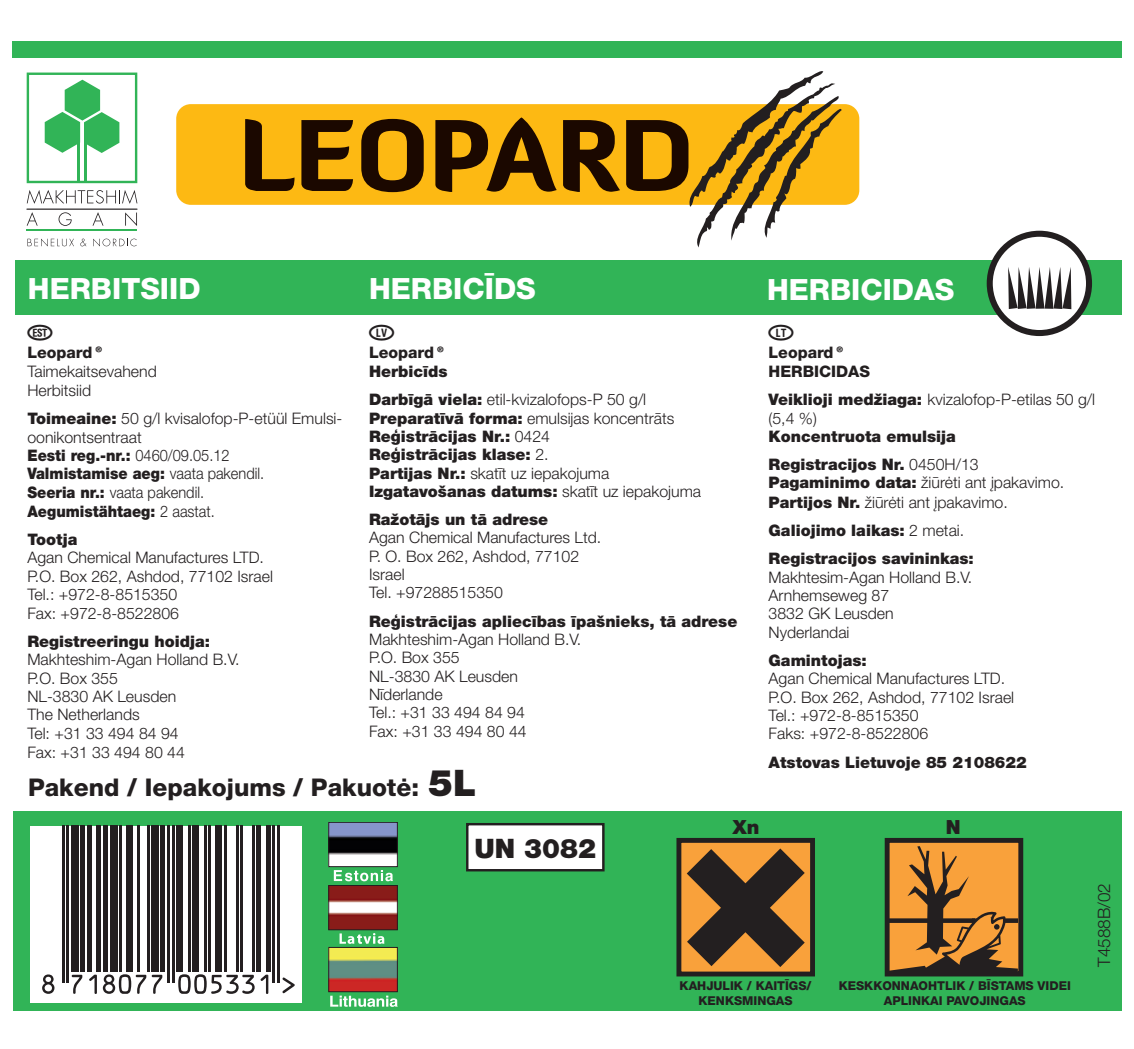
<style>
.page{position:relative;width:1134px;height:1049px;background:#fff}
.page>*{position:absolute;margin:0;border:0;box-sizing:border-box;transform-origin:0 0}
.t1{font:800 29.25px "Helvetica Neue CE";color:#fff}
.t2{font:900 27px "Helvetica Neue CE";color:#231f20}
.t3{font:800 24.5px "Helvetica Neue CE";color:#231f20}
.t4{font:900 19.5px "Helvetica Neue CE";color:#231f20}
.t5{font:300 17px "Helvetica Neue CE";color:#231f20}
.t6{font:300 16px/18.5px "Helvetica Neue CE";color:#231f20}
.t7{font:900 16px/18.2px "Helvetica Neue CE";color:#231f20}
.t8{font:800 16px/19px "Helvetica Neue CE";color:#231f20}
.t9{font:16px "Mars SFE";color:#231f20}
.t10{font:800 12.25px/14.8px "Helvetica Neue CE";color:#231f20;text-align:center}
.s1{font-weight:900}
.s2{font-weight:300}
.s3{font-weight:900;font-size:36.75px}
</style>
<div class="page">
<div style="left:13px;top:41px;width:1109px;height:17px;background:#31b457"></div>
<div style="left:15px;top:260px;width:1107px;height:55px;background:#31b457"></div>
<div style="left:14px;top:812px;width:1108px;height:199px;background:#31b457"></div>
<div style="left:27px;top:73px;width:110px;height:110px;border:2px solid #31b457"></div>
<hr style="left:78px;top:134px;width:2px;height:48px;background:#31b457">
<hr style="left:84px;top:134px;width:2px;height:48px;background:#31b457">
<svg style="left:45px;top:80px;width:74px;height:73px"></svg>
<hr style="left:27px;top:229px;width:110px;height:2px;background:#31b457">
<hr style="left:27px;top:209px;width:110px;height:1px;background:#231f20">
<svg style="left:27px;top:190px;width:110px;height:14px"></svg>
<svg style="left:27px;top:212px;width:11px;height:14px"></svg>
<svg style="left:59px;top:212px;width:13px;height:14px"></svg>
<svg style="left:93px;top:212px;width:10px;height:14px"></svg>
<svg style="left:125px;top:212px;width:12px;height:14px"></svg>
<svg style="left:27px;top:239px;width:47px;height:7px"></svg>
<svg style="left:80px;top:239px;width:6px;height:7px"></svg>
<svg style="left:93px;top:239px;width:44px;height:7px"></svg>
<div style="left:679px;top:840px;width:133px;height:134px;background:#f9a13b"></div>
<div style="left:676px;top:838px;width:139px;height:138px;border:5px solid #231f20"></div>
<svg style="left:687px;top:848px;width:118px;height:119px"></svg>
<div style="left:885px;top:838px;width:138px;height:138px;border:5px solid #231f20"></div>
<svg style="left:889px;top:846px;width:129px;height:126px;background:#c38034"></svg>
<img style="left:330px;top:824px;width:66px;height:41px">
<div style="left:328px;top:822px;width:70px;height:45px;border:1px solid #231f20"></div>
<img style="left:330px;top:949px;width:66px;height:41px">
<div style="left:328px;top:947px;width:70px;height:45px;border:1px solid #231f20"></div>
<img style="left:330px;top:887px;width:66px;height:41px">
<div style="left:328px;top:885px;width:70px;height:45px;border:1px solid #231f20"></div>
<svg style="left:334px;top:870px;width:59px;height:11px"></svg>
<svg style="left:340px;top:933px;width:44px;height:11px"></svg>
<svg style="left:330px;top:995px;width:68px;height:12px"></svg>
<div style="left:467px;top:824px;width:136px;height:46px;background:#fff"></div>
<div style="left:466px;top:823px;width:139px;height:48px;border:2px solid #231f20"></div>
<div style="left:990px;top:234px;width:99px;height:99px;background:#fff;border-radius:50%"></div>
<div style="left:987px;top:231px;width:105px;height:105px;border:6px solid #231f20;border-radius:50%"></div>
<svg style="left:1008px;top:267px;width:63px;height:42px"></svg>
<div style="left:176px;top:104px;width:683px;height:101px;background:#fdb913;border-radius:15px"></div>
<svg style="left:245px;top:119px;width:49px;height:72px"></svg>
<svg style="left:301px;top:120px;width:52px;height:71px"></svg>
<svg style="left:361px;top:119px;width:63px;height:73px"></svg>
<svg style="left:435px;top:117px;width:122px;height:75px"></svg>
<svg style="left:563px;top:120px;width:57px;height:72px"></svg>
<svg style="left:626px;top:71px;width:215px;height:176px"></svg>
<div style="left:30px;top:825px;width:272px;height:177px;background:#fff"></div>
<svg style="left:42px;top:974px;width:12px;height:20px"></svg>
<hr style="left:62px;top:825px;width:2px;height:158px;background:#231f20">
<hr style="left:67px;top:825px;width:2px;height:158px;background:#231f20">
<svg style="left:72px;top:975px;width:10px;height:19px"></svg>
<div style="left:71px;top:825px;width:7px;height:146px;background:#231f20"></div>
<div style="left:80px;top:825px;width:5px;height:146px;background:#231f20"></div>
<svg style="left:89px;top:974px;width:8px;height:20px"></svg>
<div style="left:87px;top:825px;width:5px;height:146px;background:#231f20"></div>
<div style="left:96px;top:825px;width:5px;height:146px;background:#231f20"></div>
<div style="left:103px;top:825px;width:5px;height:146px;background:#231f20"></div>
<div style="left:110px;top:825px;width:7px;height:146px;background:#231f20"></div>
<hr style="left:119px;top:825px;width:3px;height:146px;background:#231f20">
<div style="left:126px;top:825px;width:7px;height:146px;background:#231f20"></div>
<svg style="left:103px;top:974px;width:43px;height:20px"></svg>
<hr style="left:138px;top:825px;width:2px;height:146px;background:#231f20">
<hr style="left:147px;top:825px;width:2px;height:146px;background:#231f20">
<svg style="left:152px;top:975px;width:10px;height:19px"></svg>
<div style="left:151px;top:825px;width:7px;height:146px;background:#231f20"></div>
<div style="left:160px;top:825px;width:5px;height:146px;background:#231f20"></div>
<hr style="left:167px;top:825px;width:3px;height:158px;background:#231f20">
<hr style="left:172px;top:825px;width:2px;height:158px;background:#231f20">
<div style="left:176px;top:825px;width:7px;height:146px;background:#231f20"></div>
<hr style="left:188px;top:825px;width:2px;height:146px;background:#231f20">
<div style="left:192px;top:825px;width:7px;height:146px;background:#231f20"></div>
<hr style="left:204px;top:825px;width:2px;height:146px;background:#231f20">
<hr style="left:208px;top:825px;width:3px;height:146px;background:#231f20">
<div style="left:215px;top:825px;width:7px;height:146px;background:#231f20"></div>
<hr style="left:224px;top:825px;width:3px;height:146px;background:#231f20">
<hr style="left:236px;top:825px;width:2px;height:146px;background:#231f20">
<svg style="left:178px;top:974px;width:77px;height:20px"></svg>
<hr style="left:240px;top:825px;width:3px;height:146px;background:#231f20">
<hr style="left:252px;top:825px;width:2px;height:146px;background:#231f20">
<svg style="left:261px;top:974px;width:7px;height:20px"></svg>
<div style="left:256px;top:825px;width:5px;height:146px;background:#231f20"></div>
<hr style="left:266px;top:825px;width:4px;height:146px;background:#231f20">
<hr style="left:272px;top:825px;width:3px;height:158px;background:#231f20">
<hr style="left:277px;top:825px;width:2px;height:158px;background:#231f20">
<svg style="left:282px;top:977px;width:13px;height:16px"></svg>
<h1 class="t1" style="left:28px;top:271px;width:174px">HERBITSIID</h1>
<h1 class="t1" style="left:369px;top:271px;width:168px">HERBICĪDS</h1>
<p class="t9" style="left:27px;top:324px;width:27px">E</p>
<p class="t8" style="left:27px;top:343px;width:79px">Leopard®</p>
<p class="t6" style="left:27px;top:362px;width:131px">Taimekaitsevahend<br>Herbitsiid</p>
<p class="t6" style="left:27px;top:409px;width:317px"><span class="s1">Toimeaine:</span> 50 g/l kvisalofop-P-etüül Emulsi&shy;oonikontsentraat<br><span class="s1">Eesti reg.-nr.:</span> 0460/09.05.12<br><span class="s1">Valmistamise aeg:</span> vaata pakendil.<br><span class="s1">Seeria nr.:</span> vaata pakendil.<br><span class="s1">Aegumistähtaeg:</span> 2 aastat.</p>
<p class="t7" style="left:27px;top:530px;width:52px">Tootja</p>
<p class="t6" style="left:27px;top:548px;width:247px">Agan Chemical Manufactures LTD.<br>P.O. Box 262, Ashdod, 77102 Israel<br>Tel.: +972-8-8515350<br>Fax: +972-8-8522806</p>
<p class="t7" style="left:27px;top:632px;width:184px">Registreeringu hoidja:</p>
<p class="t6" style="left:27px;top:650px;width:214px">Makhteshim-Agan Holland B.V.<br>P.O. Box 355<br>NL-3830 AK Leusden<br>The Netherlands<br>Tel: +31 33 494 84 94<br>Fax: +31 33 494 80 44</p>
<p class="t9" style="left:369px;top:324px;width:27px">l</p>
<p class="t8" style="left:369px;top:343px;width:79px">Leopard®</p>
<p class="t6" style="left:369px;top:357px;width:279px;line-height:28px"><span class="s1">Herbicīds<br>Darbīgā viela:</span> etil-kvizalofops-P 50 g/l</p>
<p class="t7" style="left:369px;top:409px;width:334px">Preparatīvā forma: <span class="s2">emulsijas koncentrāts </span>Reģistrācijas Nr.: <span class="s2">0424<br></span>Reģistrācijas klase: <span class="s2">2.<br></span>Partijas Nr.: <span class="s2">skatīt uz iepakojuma </span>Izgatavošanas datums: <span class="s2">skatīt uz iepakojuma</span></p>
<p class="t7" style="left:369px;top:510px;width:181px">Ražotājs un tā adrese</p>
<p class="t6" style="left:369px;top:529px;width:234px">Agan Chemical Manufactures Ltd.<br>P. O. Box 262, Ashdod, 77102<br>Israel<br>Tel. +97288515350</p>
<p class="t7" style="left:369px;top:612px;width:370px">Reģistrācijas apliecības īpašnieks, tā adrese</p>
<p class="t6" style="left:369px;top:630px;width:214px">Makhteshim-Agan Holland B.V.<br>P.O. Box 355<br>NL-3830 AK Leusden<br>Nīderlande<br>Tel.: +31 33 494 84 94<br>Fax: +31 33 494 80 44</p>
<h3 class="t3" style="left:28px;top:772px;width:450px">Pakend / Iepakojums / Pakuotė: <span class="s3">5L</span></h3>
<h1 class="t1" style="left:767px;top:272px;width:189px">HERBICIDAS</h1>
<p class="t9" style="left:769px;top:324px;width:27px">L</p>
<p class="t8" style="left:769px;top:343px;width:103px">Leopard®<br>HERBICIDAS</p>
<p class="t6" style="left:769px;top:390px;width:328px"><span class="s1">Veiklioji medžiaga:</span> kvizalofop-P-etilas 50 g/l (5,4 %)</p>
<p class="t7" style="left:769px;top:422px;width:212px;line-height:28px">Koncentruota emulsija<br>Registracijos Nr. <span class="s2">0450H/13</span></p>
<p class="t6" style="left:769px;top:473px;width:297px"><span class="s1">Pagaminimo data:</span> žiūrėti ant įpakavimo.<br><span class="s1">Partijos Nr.</span> žiūrėti ant įpakavimo.</p>
<p class="t7" style="left:769px;top:517px;width:207px;line-height:28px">Galiojimo laikas: <span class="s2">2 metai.<br></span>Registracijos savininkas:</p>
<p class="t6" style="left:769px;top:568px;width:205px">Makhtesim-Agan Holland B.V.<br>Arnhemseweg 87<br>3832 GK Leusden<br>Nyderlandai</p>
<p class="t7" style="left:769px;top:651px;width:100px">Gamintojas:</p>
<p class="t6" style="left:769px;top:669px;width:247px">Agan Chemical Manufactures LTD.<br>P.O. Box 262, Ashdod, 77102 Israel<br>Tel.: +972-8-8515350<br>Faks: +972-8-8522806</p>
<p class="t7" style="left:769px;top:753px;width:260px">Atstovas Lietuvoje 85 2108622</p>
<h2 class="t2" style="left:474px;top:831px;width:123px">UN 3082</h2>
<p class="t4" style="left:732px;top:814px;width:29px">Xn</p>
<p class="t4" style="left:946px;top:814px;width:16px">N</p>
<p class="t10" style="left:680px;top:979px;width:133px">KAHJULIK / KAITĪGS/<br>KENKSMINGAS</p>
<p class="t10" style="left:839px;top:979px;width:234px">KESKKONNAOHTLIK / BĪSTAMS VIDEI<br>APLINKAI PAVOJINGAS</p>
<p class="t5" style="left:1094px;top:967px;width:85px;rotate:-90deg">T4588B/02</p>
</div>
